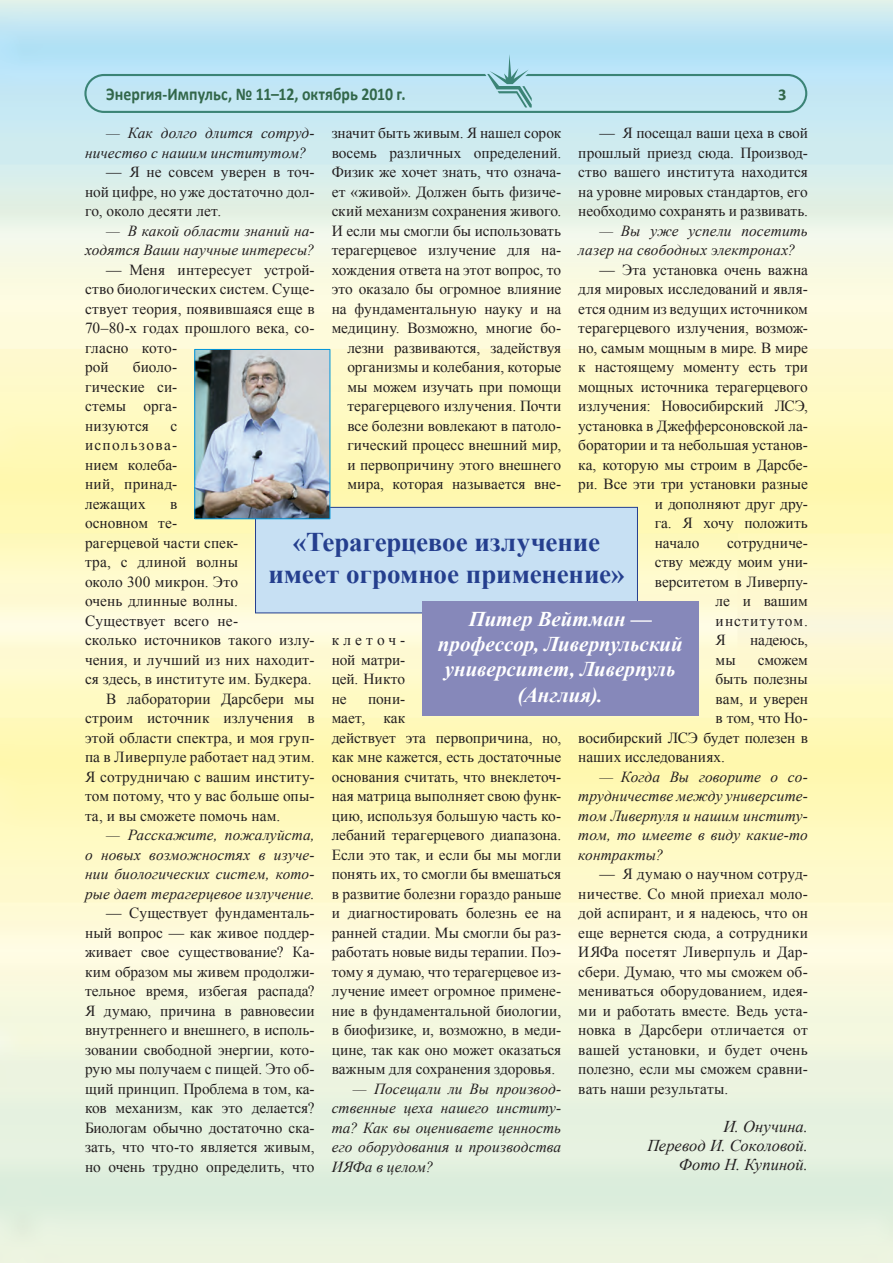
<style>
.page{position:relative;width:893px;height:1263px;background:#fff}
.page>*{position:absolute;margin:0;border:0;box-sizing:border-box;transform-origin:0 0}
.Обычный{font:700 27px/32.4px "Times New Roman";letter-spacing:-.005em;color:#253f8e;text-align:center}
.Обычный-2{font:italic 700 21px/25.2px "Times New Roman";letter-spacing:-.005em;color:#fff;text-align:center}
.Колонтитул-колонцифр{font:700 18px "Calibri";color:#32674a;scale:.88 1}
.Основной_11{font:italic 16.5px "Times New Roman";letter-spacing:.005em;color:#231f20}
.Колонтитул-колонцифр-2{font:700 16.5px "Calibri";color:#32674a}
.Основной_11-2{font:15.3px/19.5px "Times New Roman";color:#231f20;text-align:justify}
.Основной_11-3{font:italic 15.3px/19.5px "Times New Roman";letter-spacing:.005em;color:#231f20;text-align:justify}
.Основной_11-4{font:15.3px "Times New Roman";letter-spacing:.08em;color:#231f20}
</style>
<div class="page">
<svg style="left:84px;top:54px;width:723px;height:59px;background:#b3ddeb"></svg>
<div style="left:255px;top:507px;width:382px;height:106px;background:#c7e0f3"></div>
<div style="left:255px;top:507px;width:383px;height:106px;border:1px solid #253f8e"></div>
<div style="left:422px;top:601px;width:277px;height:115px;background:#8688ba"></div>
<img style="left:196px;top:351px;width:132px;height:166px">
<div style="left:194px;top:349px;width:136px;height:170px;border:1px solid #0095d9"></div>
<p class="Колонтитул-колонцифр" style="left:106px;top:83px;width:342px">Энергия-Импульс, № 11–12, октябрь 2010 г.</p>
<p class="Колонтитул-колонцифр-2" style="left:778px;top:84px;width:10px">3</p>
<p class="Основной_11-3" style="left:85px;top:123px;width:231px;text-indent:21px">— Как долго длится сотруд&shy;ничество с нашим институтом?</p>
<p class="Основной_11-2" style="left:85px;top:162px;width:231px;text-indent:21px">— Я не совсем уверен в точ‑ ной цифре, но уже достаточно дол‑ го, около десяти лет.</p>
<p class="Основной_11-3" style="left:85px;top:221px;width:231px;text-align:right">— В какой области знаний на&shy;ходятся Ваши научные интересы?</p>
<p class="Основной_11-2" style="left:85px;top:260px;width:231px;text-align:left;text-indent:21px">— Меня интересует устрой‑ ство биологических систем. Суще‑ ствует теория, появившаяся еще в<br>70–80-х годах прошлого века, со‑ гласно кото‑<br>рой</p>
<p class="Основной_11-2" style="left:332px;top:123px;width:231px;text-align:right">значит быть живым. Я нашел сорок восемь различных определений.<br>Физик же хочет знать, что означа‑ ет «живой». Должен быть физиче‑ ский механизм сохранения живого.<br>И если мы смогли бы использовать терагерцевое излучение для на‑ хождения ответа на этот вопрос, то это оказало бы огромное влияние на фундаментальную науку и на медицину. Возможно, многие бо‑ лезни развиваются, задействуя организмы и колебания, которые мы можем изучать при помощи терагерцевого излучения. Почти все болезни вовлекают в патоло‑ гический процесс внешний мир,<br>и первопричину этого внешнего мира, которая называется вне‑</p>
<p class="Основной_11-2" style="left:578px;top:123px;width:231px;text-indent:21px">— Я посещал ваши цеха в свой прошлый приезд сюда. Производ‑ ство вашего института находится на уровне мировых стандартов, его необходимо сохранять и развивать.</p>
<p class="Основной_11-3" style="left:578px;top:220px;width:231px;text-indent:21px">— Вы уже успели посетить лазер на свободных электронах?</p>
<p class="Основной_11-2" style="left:600px;top:260px;width:210px">— Эта установка очень важна</p>
<p class="Основной_11-2" style="left:578px;top:279px;width:231px">для мировых исследований и явля‑</p>
<p class="Основной_11-2" style="left:578px;top:299px;width:231px">ется одним из ведущих источником</p>
<p class="Основной_11-2" style="left:578px;top:318px;width:231px">терагерцевого излучения, возмож‑</p>
<p class="Основной_11-2" style="left:578px;top:338px;width:231px">но, самым мощным в мире. В мире</p>
<p class="Основной_11-2" style="left:578px;top:357px;width:231px">к настоящему моменту есть три</p>
<p class="Основной_11-2" style="left:578px;top:377px;width:231px">мощных источника терагерцевого</p>
<p class="Основной_11-2" style="left:578px;top:396px;width:231px">излучения: Новосибирский ЛСЭ,</p>
<p class="Основной_11-2" style="left:578px;top:416px;width:231px">установка в Джефферсоновской ла‑</p>
<p class="Основной_11-2" style="left:578px;top:435px;width:231px">боратории и та небольшая установ‑</p>
<p class="Основной_11-2" style="left:578px;top:455px;width:231px">ка, которую мы строим в Дарсбе‑</p>
<p class="Основной_11-2" style="left:578px;top:474px;width:231px">ри. Все эти три установки разные</p>
<p class="Основной_11-2" style="left:655px;top:494px;width:155px">и дополняют друг дру‑</p>
<p class="Основной_11-2" style="left:655px;top:513px;width:155px">га. Я хочу положить</p>
<p class="Основной_11-2" style="left:655px;top:533px;width:46px">начало</p>
<p class="Основной_11-2" style="left:727px;top:533px;width:82px">сотрудниче‑</p>
<p class="Основной_11-2" style="left:655px;top:552px;width:155px">ству между моим уни‑</p>
<p class="Основной_11-2" style="left:655px;top:572px;width:155px">верситетом в Ливерпу‑</p>
<p class="Основной_11-2" style="left:716px;top:591px;width:94px">ле и вашим</p>
<p class="Основной_11-4" style="left:716px;top:610px;width:94px">институтом.</p>
<p class="Основной_11-2" style="left:716px;top:630px;width:12px">Я</p>
<p class="Основной_11-2" style="left:750px;top:630px;width:59px">надеюсь,</p>
<p class="Основной_11-2" style="left:716px;top:650px;width:22px">мы</p>
<p class="Основной_11-2" style="left:758px;top:650px;width:52px">сможем</p>
<p class="Основной_11-2" style="left:716px;top:669px;width:94px">быть полезны</p>
<p class="Основной_11-2" style="left:716px;top:689px;width:94px">вам, и уверен</p>
<p class="Основной_11-2" style="left:716px;top:708px;width:94px">в том, что Но‑</p>
<p class="Основной_11-2" style="left:578px;top:728px;width:231px">восибирский ЛСЭ будет полезен в</p>
<p class="Основной_11-2" style="left:578px;top:747px;width:148px">наших исследованиях.</p>
<p class="Основной_11-3" style="left:578px;top:766px;width:231px;text-indent:21px">— Когда Вы говорите о со&shy;трудничестве между университе&shy;том Ливерпуля и нашим институ&shy;том, то имеете в виду какие-то контракты?</p>
<p class="Основной_11-2" style="left:578px;top:864px;width:231px;text-indent:21px">— Я думаю о научном сотруд‑ ничестве. Со мной приехал моло‑ дой аспирант, и я надеюсь, что он еще вернется сюда, а сотрудники ИЯФа посетят Ливерпуль и Дар‑ сбери. Думаю, что мы сможем об‑ мениваться оборудованием, идея‑ ми и работать вместе. Ведь уста‑ новка в Дарсбери отличается от вашей установки, и будет очень полезно, если мы сможем сравни‑ вать наши результаты.</p>
<p class="Основной_11" style="left:723px;top:1115px;width:86px">И. Онучина.</p>
<p class="Основной_11" style="left:647px;top:1134px;width:162px">Перевод И. Соколовой.</p>
<p class="Основной_11" style="left:679px;top:1153px;width:131px">Фото Н. Купиной.</p>
<p class="Основной_11-2" style="left:85px;top:357px;width:94px;text-indent:48px">биоло‑ гические си‑ стемы орга‑ низуются</p>
<p class="Основной_11-2" style="left:85px;top:416px;width:94px;text-indent:85px">с использова‑ нием колеба‑ ний, принад‑ лежащих</p>
<p class="Основной_11-2" style="left:85px;top:494px;width:231px;text-align:left;text-indent:85px">в<br>основном те‑<br>рагерцевой части спек‑<br>тра, с длиной волны<br>около 300 микрон. Это<br>очень длинные волны.<br>Существует всего не‑<br>сколько источников такого излу‑ чения, и лучший из них находит‑ ся здесь, в институте им. Будкера.</p>
<p class="Основной_11-2" style="left:85px;top:689px;width:231px;text-indent:21px">В лаборатории Дарсбери мы строим источник излучения в этой области спектра, и моя груп‑ па в Ливерпуле работает над этим.<br>Я сотрудничаю с вашим институ‑ том потому, что у вас больше опы‑ та, и вы сможете помочь нам.</p>
<p class="Основной_11-3" style="left:85px;top:825px;width:231px;text-indent:21px">— Расскажите, пожалуйста, о новых возможностях в изуче&shy;нии биологических систем, кото&shy;рые дает терагерцевое излучение.</p>
<p class="Основной_11-2" style="left:85px;top:903px;width:231px;text-indent:21px">— Существует фундаменталь‑ ный вопрос — как живое поддер‑ живает свое существование? Ка‑ ким образом мы живем продолжи‑ тельное время, избегая распада?<br>Я думаю, причина в равновесии внутреннего и внешнего, в исполь‑ зовании свободной энергии, кото‑ рую мы получаем с пищей. Это об‑ щий принцип. Проблема в том, ка‑ ков механизм, как это делается?<br>Биологам обычно достаточно ска‑ зать, что что-то является живым, но очень трудно определить, что</p>
<p class="Обычный" style="left:268px;top:525px;width:358px">«Терагерцевое излучение имеет огромное применение»</p>
<p class="Обычный-2" style="left:438px;top:606px;width:246px">Питер Вейтман — профессор, Ливерпульский университет, Ливерпуль (Англия).</p>
<p class="Основной_11-2" style="left:332px;top:630px;width:75px">клеточ‑ ной матри‑ цей. Никто не</p>
<p class="Основной_11-2" style="left:332px;top:689px;width:231px;text-align:left;text-indent:37px">пони‑<br>мает, как<br>действует эта первопричина, но, как мне кажется, есть достаточные основания считать, что внеклеточ‑ ная матрица выполняет свою функ‑ цию, используя большую часть ко‑ лебаний терагерцевого диапазона.<br>Если это так, и если бы мы могли понять их, то смогли бы вмешаться в развитие болезни гораздо раньше и диагностировать болезнь ее на ранней стадии. Мы смогли бы раз‑ работать новые виды терапии. Поэ‑ тому я думаю, что терагерцевое из‑ лучение имеет огромное примене‑ ние в фундаментальной биологии, в биофизике, и, возможно, в меди‑ цине, так как оно может оказаться важным для сохранения здоровья.</p>
<p class="Основной_11-3" style="left:332px;top:1078px;width:231px;text-indent:21px">— Посещали ли Вы производ&shy;ственные цеха нашего институ&shy;та? Как вы оцениваете ценность его оборудования и производства ИЯФа в целом?</p>
</div>
